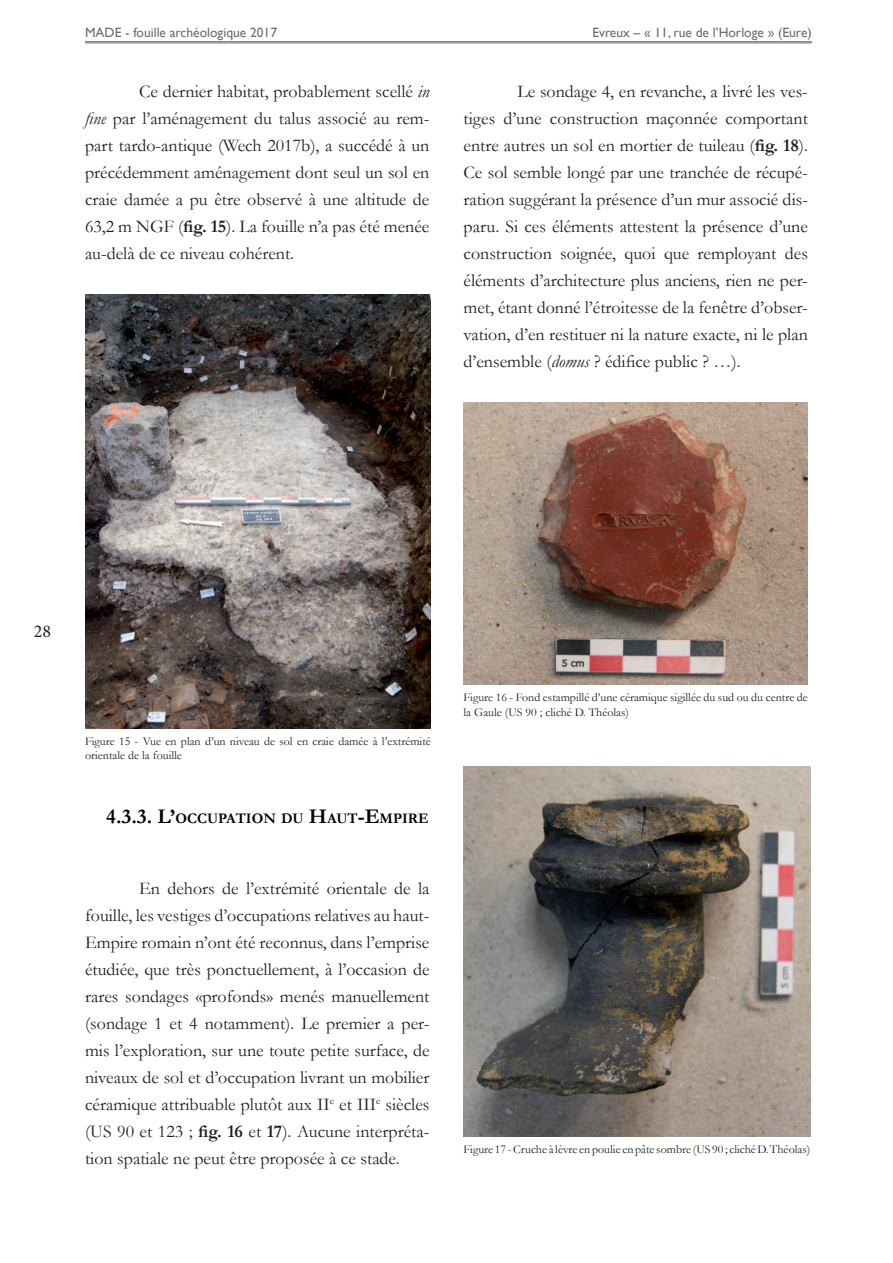
<style>
.page{position:relative;width:893px;height:1263px;background:#fff}
.page>*{position:absolute;margin:0;border:0;box-sizing:border-box;transform-origin:0 0}
.t1{font:18px/27px "Garamond";color:#231f20;text-align:justify}
.t2{font:18px "Minion Pro";color:#231f20}
.t3{font:700 14.7px "Garamond";color:#000}
.t4{font:13.5px "Gill Sans";color:#6c6d70}
.t5{font:12px/14.4px "Garamond";color:#231f20}
.s1{font-style:italic}
.s2{font-weight:700}
.s3{font-size:21px}
</style>
<div class="page">
<hr style="left:85px;top:41px;width:727px;height:1px;background:#6c6d70">
<hr style="left:85px;top:43px;width:727px;height:1px;background:#6c6d70">
<img style="left:85px;top:295px;width:346px;height:434px">
<img style="left:463px;top:403px;width:345px;height:282px">
<img style="left:463px;top:767px;width:347px;height:370px">
<p class="t4" style="left:85px;top:25px;width:194px">MADE - fouille archéologique 2017</p>
<p class="t4" style="left:592px;top:25px;width:221px">Evreux – « 11, rue de l’Horloge » (Eure)</p>
<p class="t1" style="left:85px;top:77px;width:346px;text-indent:54px">Ce dernier habitat, probablement scellé <span class="s1">in fine</span> par l’aménagement du talus associé au rem&shy;part tardo-antique (Wech 2017b), a succédé à un précédemment aménagement dont seul un sol en craie damée a pu être observé à une altitude de 63,2 m NGF (<span class="s2">fig. 15</span>). La fouille n’a pas été menée au-delà de ce niveau cohérent.</p>
<p class="t1" style="left:463px;top:77px;width:346px;text-indent:54px">Le sondage 4, en revanche, a livré les ves&shy;tiges d’une construction maçonnée comportant entre autres un sol en mortier de tuileau (<span class="s2">fig. 18</span>).<br>Ce sol semble longé par une tranchée de récupé&shy;ration suggérant la présence d’un mur associé dis&shy;paru. Si ces éléments attestent la présence d’une construction soignée, quoi que remployant des éléments d’architecture plus anciens, rien ne per&shy;met, étant donné l’étroitesse de la fenêtre d’obser&shy;vation, d’en restituer ni la nature exacte, ni le plan d’ensemble (<span class="s1">domus</span> ? édifice public ? …).</p>
<p class="t2" style="left:34px;top:619px;width:19px">28</p>
<p class="t5" style="left:85px;top:734px;width:347px">Figure 15 - Vue en plan d’un niveau de sol en craie damée à l’extrémité orientale de la fouille</p>
<p class="t3" style="left:106px;top:809px;width:324px"><span class="s3">4.3.3. L’</span>OCCUPATION DU <span class="s3">H</span>AUT<span class="s3">-E</span>MPIRE</p>
<p class="t1" style="left:85px;top:875px;width:346px;text-indent:54px">En dehors de l’extrémité orientale de la fouille, les vestiges d’occupations relatives au haut-Empire romain n’ont été reconnus, dans l’emprise étudiée, que très ponctuellement, à l’occasion de rares sondages «profonds» menés manuellement (sondage 1 et 4 notamment). Le premier a per&shy;mis l’exploration, sur une toute petite surface, de niveaux de sol et d’occupation livrant un mobilier céramique attribuable plutôt aux II<sup>e</sup> et III<sup>e</sup> siècles (US 90 et 123 ; <span class="s2">fig. 16</span> et <span class="s2">17</span>). Aucune interpréta&shy;tion spatiale ne peut être proposée à ce stade.</p>
<p class="t5" style="left:463px;top:690px;width:346px">Figure 16 - Fond estampillé d’une céramique sigillée du sud ou du centre de la Gaule (US 90 ; cliché D. Théolas)</p>
<p class="t5" style="left:463px;top:1142px;width:348px">Figure 17 - Cruche à lèvre en poulie en pâte sombre (US 90 ; cliché D. Théolas)</p>
</div>
